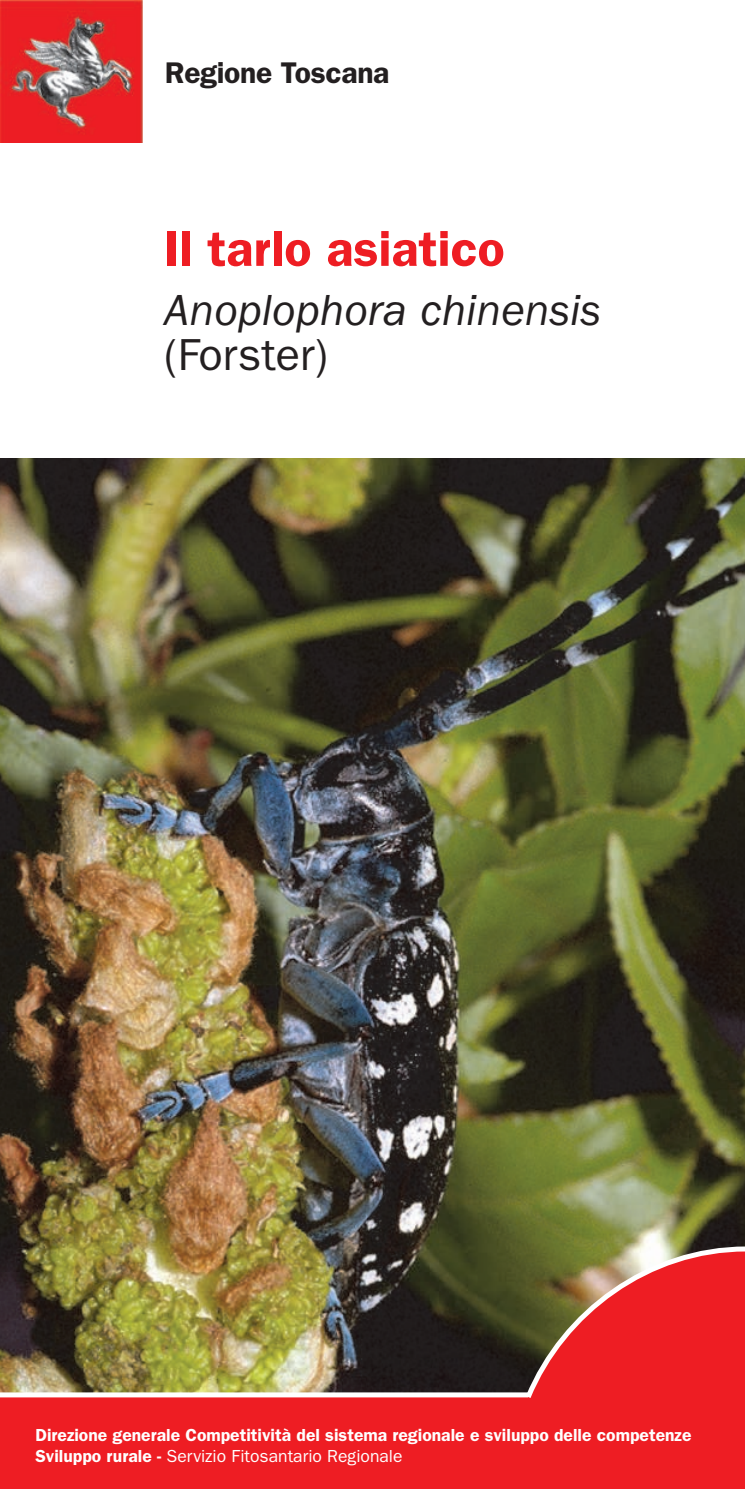
<style>
.page{position:relative;width:745px;height:1489px;background:#fff}
.page>*{position:absolute;margin:0;border:0;box-sizing:border-box;transform-origin:0 0}
.t1{font:600 50px "ITC Franklin Gothic Std";color:#ee1d23}
.t2{font:italic 45px "ITC Franklin Gothic Std";color:#231f20}
.t3{font:45px "ITC Franklin Gothic Std";color:#231f20}
.t4{font:600 30px "ITC Franklin Gothic Std";letter-spacing:-.01em;color:#231f20}
.t5{font:600 17.5px/21px "ITC Franklin Gothic Std";color:#fff}
.s1{font-weight:400}
</style>
<div class="page">
<img style="left:0;top:459px;width:744px;height:933px">
<img style="left:0;top:0;width:142px;height:142px">
<div style="left:0;top:1392px;width:507px;height:96px;background:#ee1d23"></div>
<svg style="left:507px;top:918px;width:237px;height:570px;background:#88462e"></svg>
<h3 class="t4" style="left:165px;top:55px;width:226px">Regione Toscana</h3>
<h1 class="t1" style="left:164px;top:219px;width:342px">Il tarlo asiatico</h1>
<h2 class="t2" style="left:164px;top:285px;width:438px">Anoplophora chinensis</h2>
<h2 class="t3" style="left:164px;top:329px;width:165px">(Forster)</h2>
<p class="t5" style="left:35px;top:1423px;width:657px">Direzione generale Competitività del sistema regionale e sviluppo delle competenze<br>Sviluppo rurale - <span class="s1">Servizio Fitosantario Regionale</span></p>
</div>
